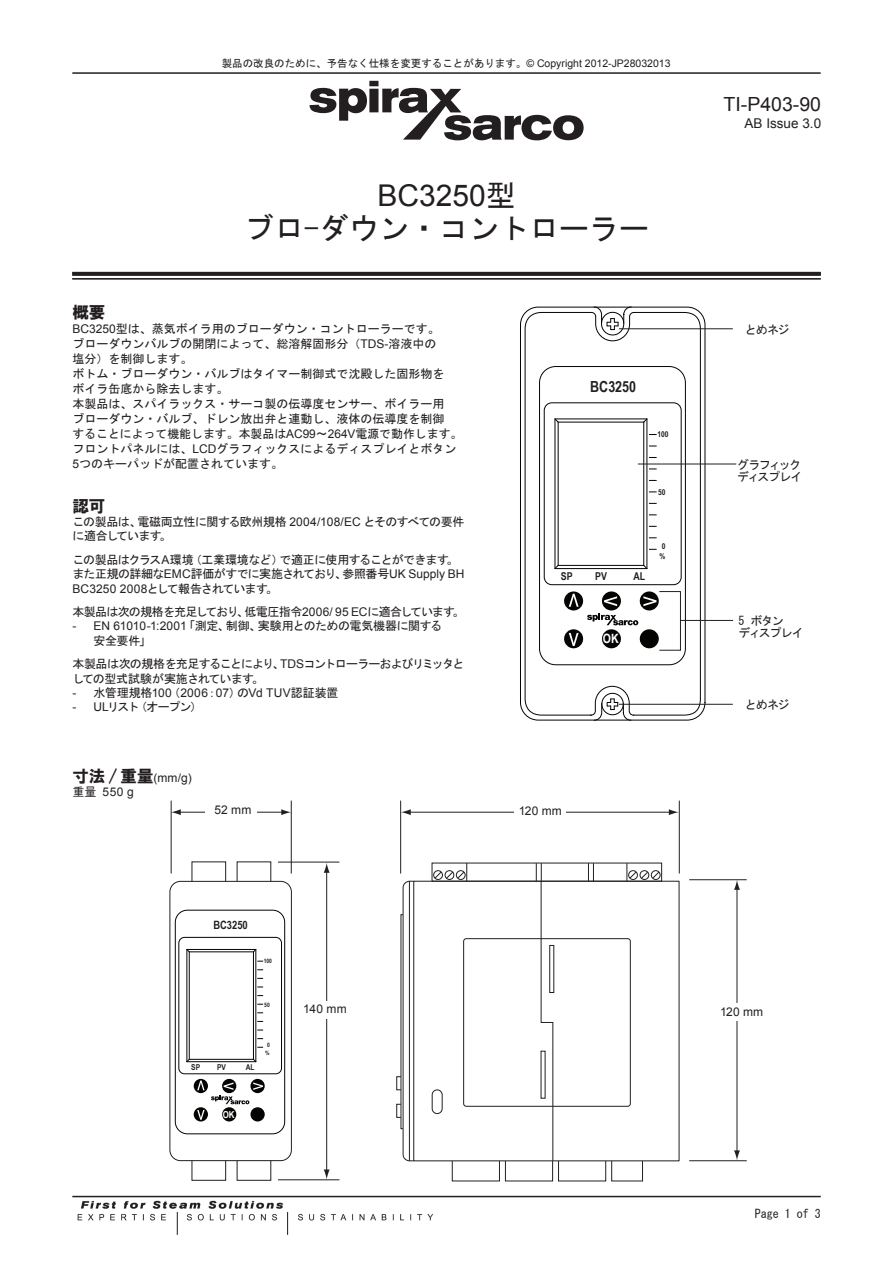
<style>
.page{position:relative;width:893px;height:1263px;background:#fff}
.page>*{position:absolute;margin:0;border:0;box-sizing:border-box;transform-origin:0 0}
.t1{font:30px "MS Gothic";color:#231f20}
.t2{font:30px "Arial";color:#231f20}
.t3{font:19.5px "Arial";color:#231f20}
.t4{font:16.5px "HGS Soei Kakugothic UB";color:#231f20}
.t5{font:700 15.3px "Arial Narrow";color:#231f20}
.t6{font:13.5px "Arial";color:#231f20}
.t7{font:700 12.9px "Arial Narrow";color:#fff}
.t8{font:12px/15px "MS Gothic";color:#231f20}
.t9{font:12px/14.4px "MS Gothic";letter-spacing:-.05em;color:#231f20}
.t10{font:12px/14.4px "Arial";letter-spacing:.01em;color:#231f20}
.t11{font:12px/14.4px "MS Gothic";letter-spacing:-.075em;color:#231f20}
.t12{font:12px/14.4px "MS Gothic";letter-spacing:-.045em;color:#231f20}
.t13{font:12px/14.4px "MS Gothic";letter-spacing:-.03em;color:#231f20}
.t14{font:12px "MS Gothic";letter-spacing:-.06em;color:#231f20}
.t15{font:12px/12px "MS Gothic";letter-spacing:-.13em;color:#231f20}
.t16{font:12px/12px "MS Gothic";letter-spacing:-.115em;color:#231f20}
.t17{font:700 11.4px "Arial Narrow";color:#231f20}
.t18{font:700 10.8px "Arial Narrow";color:#231f20}
.t19{font:10.5px "MS Gothic";color:#231f20}
.t20{font:700 9.6px "Arial Narrow";color:#fff}
.t21{font:700 8.1px/9.9px "Arial Narrow";color:#231f20;text-align:center}
.t22{font:700 6px/7.5px "Arial Narrow";color:#231f20;text-align:center}
.s1{font-family:"Arial"}
.s2{font-family:"MS Gothic"}
.s3{font-family:"HGS Soei Kakugothic UB";font-size:16.5px}
</style>
<div class="page">
<hr style="left:72px;top:72px;width:749px;height:2px;background:#231f20">
<svg style="left:309px;top:81px;width:275px;height:59px"></svg>
<img style="left:80px;top:1200px;width:204px;height:9px">
<img style="left:78px;top:1212px;width:355px;height:23px">
<hr style="left:72px;top:1196px;width:749px;height:1px;background:#231f20">
<svg style="left:72px;top:272px;width:749px;height:4px;background:#292526"></svg>
<hr style="left:72px;top:278px;width:749px;height:1px;background:#231f20">
<svg style="left:520px;top:313px;width:186px;height:402px"></svg>
<hr style="left:638px;top:464px;width:98px;height:1px;background:#231f20">
<svg style="left:524px;top:306px;width:177px;height:415px"></svg>
<hr style="left:680px;top:591px;width:1px;height:59px;background:#231f20">
<hr style="left:680px;top:620px;width:53px;height:1px;background:#231f20">
<hr style="left:619px;top:704px;width:114px;height:1px;background:#231f20">
<hr style="left:619px;top:328px;width:114px;height:1px;background:#231f20">
<div style="left:409px;top:881px;width:5px;height:280px;border:1px solid #231f20"></div>
<svg style="left:402px;top:881px;width:8px;height:280px"></svg>
<div style="left:396px;top:1076px;width:5px;height:14px;border:1px solid #231f20"></div>
<div style="left:396px;top:1104px;width:5px;height:14px;border:1px solid #231f20"></div>
<div style="left:463px;top:938px;width:168px;height:168px;border:1px solid #231f20;border-radius:3px"></div>
<div style="left:432px;top:1089px;width:10px;height:25px;border:1px solid #231f20;border-radius:5px"></div>
<svg style="left:588px;top:863px;width:6px;height:18px"></svg>
<svg style="left:536px;top:863px;width:17px;height:298px"></svg>
<div style="left:433px;top:870px;width:10px;height:10px;border:1px solid #231f20;border-radius:50%"></div>
<svg style="left:434px;top:863px;width:33px;height:18px"></svg>
<svg style="left:627px;top:863px;width:33px;height:18px"></svg>
<div style="left:452px;top:1161px;width:48px;height:20px;border:1px solid #231f20"></div>
<div style="left:505px;top:1161px;width:48px;height:20px;border:1px solid #231f20"></div>
<div style="left:558px;top:1161px;width:48px;height:20px;border:1px solid #231f20"></div>
<div style="left:611px;top:1161px;width:32px;height:20px;border:1px solid #231f20"></div>
<div style="left:170px;top:881px;width:122px;height:280px;border:1px solid #231f20;border-radius:11px"></div>
<div style="left:192px;top:861px;width:34px;height:21px;border:1px solid #231f20"></div>
<div style="left:237px;top:861px;width:34px;height:21px;border:1px solid #231f20"></div>
<div style="left:192px;top:1160px;width:34px;height:20px;border:1px solid #231f20"></div>
<div style="left:237px;top:1160px;width:34px;height:20px;border:1px solid #231f20"></div>
<hr style="left:689px;top:879px;width:58px;height:1px;background:#231f20">
<hr style="left:689px;top:1160px;width:58px;height:1px;background:#231f20">
<hr style="left:737px;top:885px;width:1px;height:271px;background:#231f20">
<svg style="left:734px;top:1150px;width:6px;height:10px"></svg>
<svg style="left:734px;top:880px;width:6px;height:10px"></svg>
<hr style="left:400px;top:800px;width:1px;height:73px;background:#231f20">
<hr style="left:291px;top:800px;width:1px;height:73px;background:#231f20">
<hr style="left:171px;top:800px;width:1px;height:73px;background:#231f20">
<hr style="left:679px;top:800px;width:1px;height:73px;background:#231f20">
<hr style="left:406px;top:812px;width:268px;height:1px;background:#231f20">
<svg style="left:669px;top:809px;width:10px;height:6px"></svg>
<svg style="left:401px;top:809px;width:10px;height:6px"></svg>
<hr style="left:177px;top:812px;width:109px;height:1px;background:#231f20">
<svg style="left:281px;top:809px;width:10px;height:6px"></svg>
<svg style="left:171px;top:809px;width:10px;height:6px"></svg>
<hr style="left:278px;top:862px;width:61px;height:1px;background:#231f20">
<hr style="left:278px;top:1179px;width:61px;height:1px;background:#231f20">
<hr style="left:326px;top:869px;width:1px;height:302px;background:#231f20">
<svg style="left:324px;top:1169px;width:6px;height:10px"></svg>
<svg style="left:324px;top:863px;width:6px;height:10px"></svg>
<div style="left:175px;top:910px;width:110px;height:224px;border:1px solid #040503;border-radius:12px"></div>
<div style="left:250px;top:1107px;width:15px;height:14px;background:#040503;border-radius:50%"></div>
<div style="left:222px;top:1107px;width:14px;height:14px;background:#040503;border-radius:50%"></div>
<div style="left:194px;top:1107px;width:14px;height:14px;background:#040503;border-radius:50%"></div>
<svg style="left:250px;top:1079px;width:15px;height:14px"></svg>
<div style="left:222px;top:1079px;width:14px;height:14px;background:#040503;border-radius:50%"></div>
<div style="left:194px;top:1079px;width:14px;height:14px;background:#040503;border-radius:50%"></div>
<svg style="left:197px;top:1110px;width:8px;height:10px"></svg>
<svg style="left:197px;top:1080px;width:8px;height:10px"></svg>
<svg style="left:211px;top:1082px;width:52px;height:22px"></svg>
<hr style="left:187px;top:949px;width:69px;height:1px;background:#040503">
<hr style="left:189px;top:951px;width:64px;height:1px;background:#040503">
<hr style="left:187px;top:949px;width:1px;height:113px;background:#040503">
<hr style="left:189px;top:952px;width:1px;height:107px;background:#040503">
<svg style="left:186px;top:1058px;width:4px;height:4px"></svg>
<hr style="left:189px;top:1059px;width:64px;height:1px;background:#040503">
<hr style="left:187px;top:1061px;width:69px;height:1px;background:#040503">
<hr style="left:256px;top:949px;width:1px;height:113px;background:#040503">
<hr style="left:253px;top:952px;width:1px;height:107px;background:#040503">
<div style="left:179px;top:937px;width:103px;height:137px;border:1px solid #040503;border-radius:6px"></div>
<div style="left:206px;top:803px;width:51px;height:15px;background:#fff"></div>
<div style="left:514px;top:803px;width:51px;height:15px;background:#fff"></div>
<div style="left:300px;top:1001px;width:52px;height:17px;background:#fff"></div>
<div style="left:717px;top:1003px;width:51px;height:17px;background:#fff"></div>
<p class="t19" style="left:222px;top:58px;width:450px">製品の改良のために、予告なく仕様を変更することがあります。<span class="s1">© Copyright 2012-JP28032013</span></p>
<h1 class="t2" style="left:377px;top:176px;width:140px">BC3250<span class="s2">型</span></h1>
<h1 class="t1" style="left:244px;top:214px;width:407px">ブロ-ダウン・コントローラー</h1>
<h3 class="t4" style="left:72px;top:304px;width:34px">概要</h3>
<p class="t8" style="left:72px;top:321px;width:392px"><span class="s1">BC3250</span>型は、蒸気ボイラ用のブローダウン・コントローラーです。<br>ブローダウンバルブの開閉によって、総溶解固形分（<span class="s1">TDS-</span>溶液中の<br>塩分）を制御します。<br>ボトム・ブローダウン・バルブはタイマー制御式で沈殿した固形物を<br>ボイラ缶底から除去します。<br>本製品は、スパイラックス・サーコ製の伝導度センサー、ボイラー用<br>ブローダウン・バルブ、ドレン放出弁と連動し、液体の伝導度を制御<br>することによって機能します。本製品は<span class="s1">AC99</span>～<span class="s1">264V</span>電源で動作します。フロントパネルには、<span class="s1">LCD</span>グラフィックスによるディスプレイとボタン<br><span class="s1">5</span>つのキーパッドが配置されています。</p>
<h3 class="t4" style="left:72px;top:497px;width:34px">認可</h3>
<p class="t12" style="left:72px;top:514px;width:394px">この製品は、電磁両立性に関する欧州規格 <span class="s1">2004/108/EC</span> とそのすべての要件に適合しています。</p>
<p class="t9" style="left:72px;top:552px;width:394px">この製品はクラス<span class="s1">A</span>環境（工業環境など）で適正に使用することができます。また正規の詳細な<span class="s1">EMC</span>評価がすでに実施されており、参照番号<span class="s1">UK Supply BH<br>BC3250 2008</span>として報告されています。</p>
<p class="t14" style="left:72px;top:606px;width:394px">本製品は次の規格を充足しており、低電圧指令<span class="s1">2006/ 95 EC</span>に適合しています。</p>
<p class="t13" style="left:93px;top:619px;width:350px;text-indent:-21px"><span class="s1">- EN 61010-1:2001</span>「測定、制御、実験用とのための電気機器に関する安全要件」</p>
<p class="t11" style="left:72px;top:657px;width:394px">本製品は次の規格を充足することにより、<span class="s1">TDS</span>コントローラーおよびリミッタとしての型式試験が実施されています。</p>
<p class="t10" style="left:72px;top:686px;width:268px">- <span class="s2">水管理規格</span>100<span class="s2">（</span>2006<span class="s2">：</span>07<span class="s2">）の</span>Vd TUV<span class="s2">認証装置</span></p>
<p class="t8" style="left:72px;top:700px;width:131px"><span class="s1">- UL</span>リスト（オープン）</p>
<p class="t5" style="left:590px;top:375px;width:47px">BC3250</p>
<p class="t21" style="left:657px;top:428px;width:13px">100</p>
<p class="t21" style="left:658px;top:487px;width:9px">50</p>
<p class="t18" style="left:561px;top:568px;width:13px">SP</p>
<p class="t18" style="left:595px;top:568px;width:13px">PV</p>
<p class="t18" style="left:633px;top:568px;width:13px">AL</p>
<p class="t21" style="left:659px;top:541px;width:8px">0 %</p>
<p class="t7" style="left:603px;top:629px;width:17px">OK</p>
<p class="t10" style="left:72px;top:770px;width:121px"><span class="s3">寸法/重量</span>(mm/g)<span class="s2">重量</span> 550 g</p>
<p class="t10" style="left:215px;top:803px;width:38px">52 mm</p>
<p class="t10" style="left:519px;top:804px;width:45px">120 mm</p>
<p class="t17" style="left:213px;top:916px;width:36px">BC3250</p>
<h2 class="t3" style="left:724px;top:92px;width:99px">TI-P403-90</h2>
<p class="t6" style="left:745px;top:114px;width:78px">AB Issue 3.0</p>
<p class="t8" style="left:745px;top:322px;width:46px">とめネジ</p>
<p class="t15" style="left:737px;top:458px;width:67px">グラフィックディスプレイ</p>
<p class="t16" style="left:739px;top:615px;width:67px">5 ボタン<br>ディスプレイ</p>
<p class="t8" style="left:745px;top:697px;width:46px">とめネジ</p>
<p class="t21" style="left:191px;top:1062px;width:10px">SP</p>
<p class="t21" style="left:217px;top:1062px;width:10px">PV</p>
<p class="t21" style="left:246px;top:1062px;width:10px">AL</p>
<p class="t22" style="left:264px;top:957px;width:10px">100</p>
<p class="t22" style="left:264px;top:1000px;width:7px">50</p>
<p class="t22" style="left:265px;top:1041px;width:6px">0 %</p>
<p class="t20" style="left:223px;top:1107px;width:13px">OK</p>
<p class="t10" style="left:303px;top:1002px;width:45px">140 mm</p>
<p class="t10" style="left:720px;top:1005px;width:45px">120 mm</p>
<p class="t8" style="left:755px;top:1206px;width:67px">Page 1 of 3</p>
</div>
